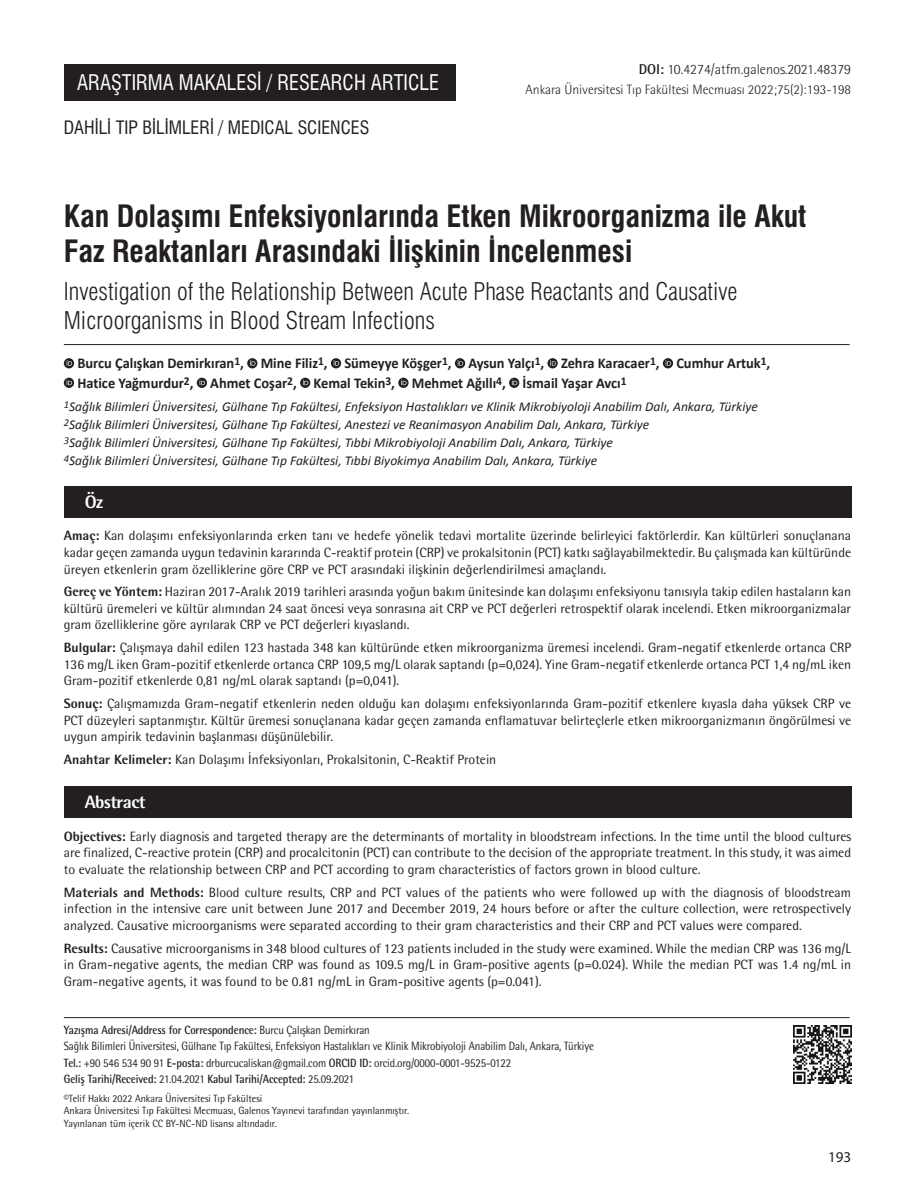
<style>
.page{position:relative;width:915px;height:1191px;background:#fff}
.page>*{position:absolute;margin:0;border:0;box-sizing:border-box;transform-origin:0 0}
._1__BASLIK{font:30px/34.5px "Swiss Condensed Bold Tr";color:#231f20}
._2__BASLIK{font:24px/28.5px "Swiss Condensed Light Tr";color:#231f20}
.TARZ{font:21px "Swiss Condensed Tr";color:#fff;scale:.96 1}
.ALT_TÜR{font:18px "Swiss Condensed Tr";color:#231f20}
.t1{font:800 18px "Rotis Semi Sans Std";letter-spacing:-.025em;color:#fff}
.YAZARLAR{font:700 15px "Calibri";color:#231f20;scale:.96 1}
.t2{font:15px "Myriad Pro";color:#231f20}
.DOİ{font:300 14.25px "Rotis Semi Sans Std";color:#231f20}
.OZET{font:13.5px/16.5px "Rotis Semi Sans Std";color:#231f20;text-align:justify}
.KURUMLAR{font:italic 13.5px "Calibri";color:#231f20}
.SAYFA_ARA{font:300 13.5px "Rotis Semi Sans Std";color:#231f20}
.t3{font:12px "Rotis Semi Sans Std";letter-spacing:-.01em;color:#231f20;scale:.9 1}
.t4{font:700 12px "Rotis Semi Sans Std";letter-spacing:-.01em;color:#231f20;scale:.9 1}
.t5{font:10.5px/12.8px "Rotis Semi Sans Std";color:#231f20;scale:.95 1}
.s1{font-weight:700}
.s2{font-weight:800}
.s3{font-weight:400}
</style>
<div class="page">
<div style="left:64px;top:64px;width:391px;height:37px;background:#231f20"></div>
<div style="left:64px;top:486px;width:786px;height:31px;background:#231f20"></div>
<div style="left:64px;top:786px;width:786px;height:32px;background:#231f20"></div>
<hr style="left:64px;top:344px;width:785px;height:1px;background:#231f20">
<hr style="left:64px;top:1017px;width:785px;height:1px;background:#231f20">
<svg style="left:64px;top:358px;width:10px;height:10px"></svg>
<svg style="left:67px;top:360px;width:5px;height:6px"></svg>
<svg style="left:247px;top:358px;width:10px;height:10px"></svg>
<svg style="left:250px;top:360px;width:5px;height:6px"></svg>
<svg style="left:331px;top:358px;width:10px;height:10px"></svg>
<svg style="left:333px;top:360px;width:6px;height:6px"></svg>
<svg style="left:454px;top:358px;width:11px;height:10px"></svg>
<svg style="left:457px;top:360px;width:6px;height:6px"></svg>
<svg style="left:547px;top:358px;width:10px;height:10px"></svg>
<svg style="left:550px;top:360px;width:5px;height:6px"></svg>
<svg style="left:662px;top:358px;width:11px;height:10px"></svg>
<svg style="left:665px;top:360px;width:6px;height:6px"></svg>
<svg style="left:64px;top:378px;width:10px;height:10px"></svg>
<svg style="left:67px;top:379px;width:5px;height:6px"></svg>
<svg style="left:197px;top:378px;width:10px;height:10px"></svg>
<svg style="left:199px;top:379px;width:6px;height:6px"></svg>
<svg style="left:300px;top:378px;width:10px;height:10px"></svg>
<svg style="left:303px;top:379px;width:5px;height:6px"></svg>
<svg style="left:398px;top:378px;width:10px;height:10px"></svg>
<svg style="left:401px;top:379px;width:5px;height:6px"></svg>
<svg style="left:509px;top:378px;width:10px;height:10px"></svg>
<svg style="left:511px;top:379px;width:6px;height:6px"></svg>
<img style="left:793px;top:1025px;width:57px;height:58px">
<p class="DOİ" style="left:638px;top:61px;width:214px"><span class="s1">DOI:</span> 10.4274/atfm.galenos.2021.48379</p>
<p class="TARZ" style="left:77px;top:70px;width:378px">ARAŞTIRMA MAKALESİ / RESEARCH ARTICLE</p>
<p class="SAYFA_ARA" style="left:525px;top:82px;width:327px">Ankara Üniversitesi Tıp Fakültesi Mecmuası 2022;75(2):193-198</p>
<p class="ALT_TÜR" style="left:64px;top:117px;width:307px">DAHİLİ TIP BİLİMLERİ / MEDICAL SCIENCES</p>
<p class="_1__BASLIK" style="left:64px;top:199px;width:743px">Kan Dolaşımı Enfeksiyonlarında Etken Mikroorganizma ile Akut<br>Faz Reaktanları Arasındaki İlişkinin İncelenmesi</p>
<p class="_2__BASLIK" style="left:64px;top:277px;width:675px">Investigation of the Relationship Between Acute Phase Reactants and Causative<br>Microorganisms in Blood Stream Infections</p>
<p class="YAZARLAR" style="left:77px;top:354px;width:723px">Burcu Çalışkan Demirkıran<sup>1</sup>, Mine Filiz<sup>1</sup>, Sümeyye Köşger<sup>1</sup>, Aysun Yalçı<sup>1</sup>, Zehra Karacaer<sup>1</sup>, Cumhur Artuk<sup>1</sup>,</p>
<p class="YAZARLAR" style="left:77px;top:374px;width:573px">Hatice Yağmurdur<sup>2</sup>, Ahmet Coşar<sup>2</sup>, Kemal Tekin<sup>3</sup>, Mehmet Ağıllı<sup>4</sup>, İsmail Yaşar Avcı<sup>1</sup></p>
<p class="KURUMLAR" style="left:64px;top:398px;width:695px"><sup>1</sup>Sağlık Bilimleri Üniversitesi, Gülhane Tıp Fakültesi, Enfeksiyon Hastalıkları ve Klinik Mikrobiyoloji Anabilim Dalı, Ankara, Türkiye</p>
<p class="KURUMLAR" style="left:64px;top:416px;width:586px"><sup>2</sup>Sağlık Bilimleri Üniversitesi, Gülhane Tıp Fakültesi, Anestezi ve Reanimasyon Anabilim Dalı, Ankara, Türkiye</p>
<p class="KURUMLAR" style="left:64px;top:434px;width:550px"><sup>3</sup>Sağlık Bilimleri Üniversitesi, Gülhane Tıp Fakültesi, Tıbbi Mikrobiyoloji Anabilim Dalı, Ankara, Türkiye</p>
<p class="KURUMLAR" style="left:64px;top:452px;width:535px"><sup>4</sup>Sağlık Bilimleri Üniversitesi, Gülhane Tıp Fakültesi, Tıbbi Biyokimya Anabilim Dalı, Ankara, Türkiye</p>
<p class="t1" style="left:85px;top:490px;width:20px">Öz</p>
<p class="OZET" style="left:64px;top:527px;width:788px"><span class="s2">Amaç:</span> Kan dolaşımı enfeksiyonlarında erken tanı ve hedefe yönelik tedavi mortalite üzerinde belirleyici faktörlerdir. Kan kültürleri sonuçlanana kadar geçen zamanda uygun tedavinin kararında C-reaktif protein (CRP) ve prokalsitonin (PCT) katkı sağlayabilmektedir. Bu çalışmada kan kültüründe üreyen etkenlerin gram özelliklerine göre CRP ve PCT arasındaki ilişkinin değerlendirilmesi amaçlandı.</p>
<p class="OZET" style="left:64px;top:583px;width:788px"><span class="s2">Gereç ve Yöntem:</span> Haziran 2017-Aralık 2019 tarihleri arasında yoğun bakım ünitesinde kan dolaşımı enfeksiyonu tanısıyla takip edilen hastaların kan kültürü üremeleri ve kültür alımından 24 saat öncesi veya sonrasına ait CRP ve PCT değerleri retrospektif olarak incelendi. Etken mikroorganizmalar gram özelliklerine göre ayrılarak CRP ve PCT değerleri kıyaslandı.</p>
<p class="OZET" style="left:64px;top:639px;width:788px"><span class="s2">Bulgular:</span> Çalışmaya dahil edilen 123 hastada 348 kan kültüründe etken mikroorganizma üremesi incelendi. Gram-negatif etkenlerde ortanca CRP 136 mg/L iken Gram-pozitif etkenlerde ortanca CRP 109,5 mg/L olarak saptandı (p=0,024). Yine Gram-negatif etkenlerde ortanca PCT 1,4 ng/mL iken Gram-pozitif etkenlerde 0,81 ng/mL olarak saptandı (p=0,041).</p>
<p class="OZET" style="left:64px;top:695px;width:788px"><span class="s2">Sonuç:</span> Çalışmamızda Gram-negatif etkenlerin neden olduğu kan dolaşımı enfeksiyonlarında Gram-pozitif etkenlere kıyasla daha yüksek CRP ve PCT düzeyleri saptanmıştır. Kültür üremesi sonuçlanana kadar geçen zamanda enflamatuvar belirteçlerle etken mikroorganizmanın öngörülmesi ve uygun ampirik tedavinin başlanması düşünülebilir.</p>
<p class="OZET" style="left:64px;top:751px;width:434px"><span class="s2">Anahtar Kelimeler:</span> Kan Dolaşımı İnfeksiyonları, Prokalsitonin, C-Reaktif Protein</p>
<p class="t1" style="left:85px;top:791px;width:62px">Abstract</p>
<p class="OZET" style="left:64px;top:827px;width:788px"><span class="s2">Objectives:</span> Early diagnosis and targeted therapy are the determinants of mortality in bloodstream infections. In the time until the blood cultures are finalized, C-reactive protein (CRP) and procalcitonin (PCT) can contribute to the decision of the appropriate treatment. In this study, it was aimed to evaluate the relationship between CRP and PCT according to gram characteristics of factors grown in blood culture.</p>
<p class="OZET" style="left:64px;top:883px;width:788px"><span class="s2">Materials and Methods:</span> Blood culture results, CRP and PCT values of the patients who were followed up with the diagnosis of bloodstream infection in the intensive care unit between June 2017 and December 2019, 24 hours before or after the culture collection, were retrospectively analyzed. Causative microorganisms were separated according to their gram characteristics and their CRP and PCT values were compared.</p>
<p class="OZET" style="left:64px;top:939px;width:788px"><span class="s2">Results:</span> Causative microorganisms in 348 blood cultures of 123 patients included in the study were examined. While the median CRP was 136 mg/L in Gram-negative agents, the median CRP was found as 109.5 mg/L in Gram-positive agents (p=0.024). While the median PCT was 1.4 ng/mL in Gram-negative agents, it was found to be 0.81 ng/mL in Gram-positive agents (p=0.041).</p>
<p class="t4" style="left:64px;top:1022px;width:341px">Yazışma Adresi/Address for Correspondence: <span class="s3">Burcu Çalışkan Demirkıran</span></p>
<p class="t3" style="left:64px;top:1039px;width:590px">Sağlık Bilimleri Üniversitesi, Gülhane Tıp Fakültesi, Enfeksiyon Hastalıkları ve Klinik Mikrobiyoloji Anabilim Dalı, Ankara, Türkiye</p>
<p class="t3" style="left:64px;top:1055px;width:498px"><span class="s1">Tel.:</span> +90 546 534 90 91 <span class="s1">E-posta:</span> drburcucaliskan@gmail.com <span class="s1">ORCID ID:</span> orcid.org/0000-0001-9525-0122</p>
<p class="t4" style="left:64px;top:1071px;width:324px">Geliş Tarihi/Received: <span class="s3">21.04.2021</span> Kabul Tarihi/Accepted: <span class="s3">25.09.2021</span></p>
<p class="t5" style="left:64px;top:1091px;width:365px">©️Telif Hakkı 2022 Ankara Üniversitesi Tıp Fakültesi<br>Ankara Üniversitesi Tıp Fakültesi Mecmuası, Galenos Yayınevi tarafından yayınlanmıştır.<br>Yayınlanan tüm içerik CC BY-NC-ND lisansı altındadır.</p>
<p class="t2" style="left:827px;top:1147px;width:25px">193</p>
</div>
